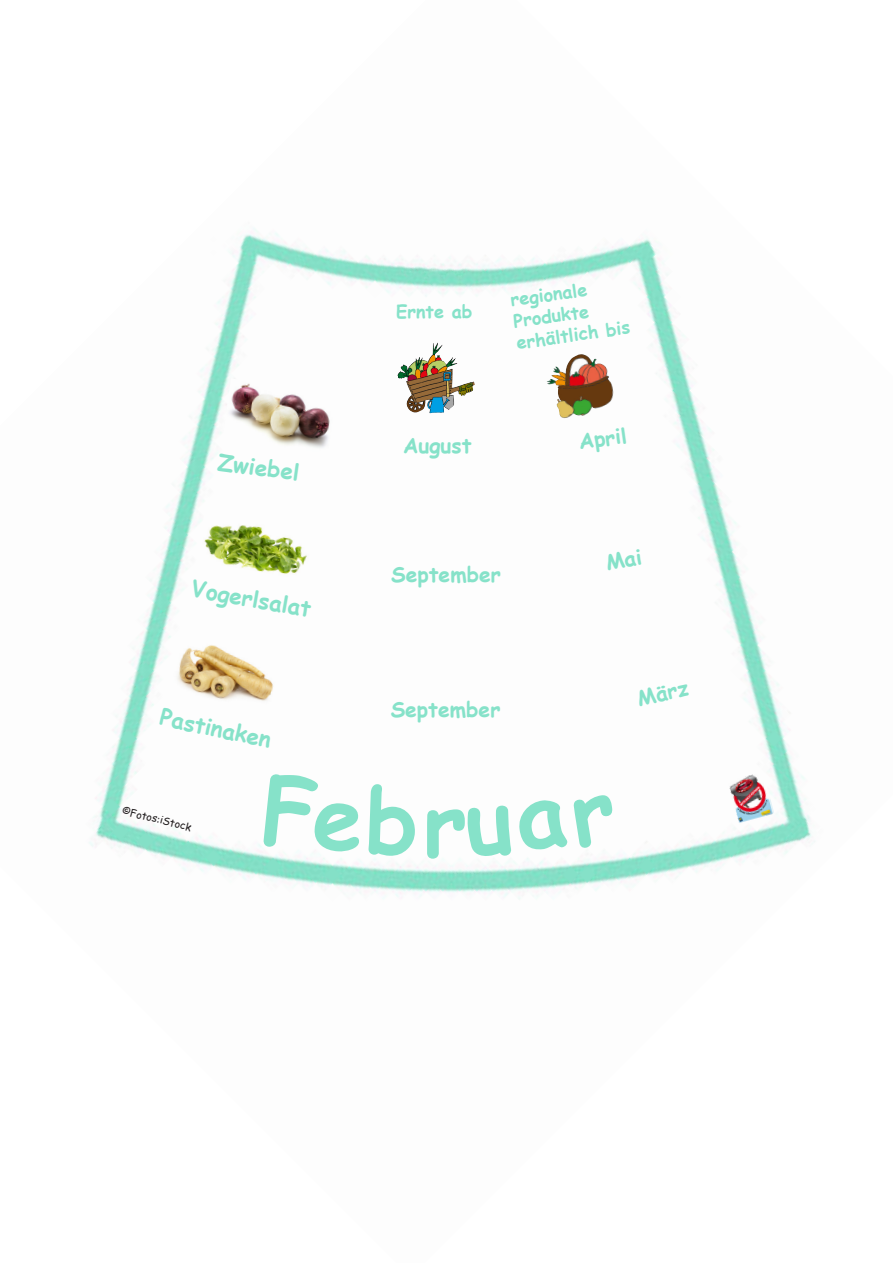
<style>
.page{position:relative;width:893px;height:1263px;background:#fff}
.page>*{position:absolute;margin:0;border:0;box-sizing:border-box;transform-origin:0 0}
.t1{font:700 90px "Comic Sans MS";color:#86e2c9}
.t2{font:700 22.5px "Comic Sans MS";color:#86e2c9}
.t3{font:700 21px "Comic Sans MS";color:#86e2c9}
.t4{font:700 18px "Comic Sans MS";color:#86e2c9}
.t5{font:10.5px "Comic Sans MS";color:#231f20}
</style>
<div class="page">
<img style="left:89px;top:228px;width:726px;height:671px">
<img style="left:728px;top:772px;width:47px;height:52px">
<img style="left:222px;top:378px;width:116px;height:78px">
<img style="left:194px;top:498px;width:125px;height:94px">
<img style="left:170px;top:625px;width:116px;height:90px">
<img style="left:396px;top:342px;width:79px;height:71px">
<img style="left:546px;top:354px;width:68px;height:65px">
<svg style="left:605px;top:549px;width:37px;height:21px"></svg>
<svg style="left:263px;top:773px;width:98px;height:79px"></svg>
<svg style="left:368px;top:784px;width:48px;height:72px"></svg>
<svg style="left:466px;top:794px;width:152px;height:64px"></svg>
<p class="t2" style="left:221px;top:445px;width:83px;rotate:8deg">Zwiebel</p>
<p class="t2" style="left:194px;top:572px;width:123px;rotate:10deg">Vogerlsalat</p>
<p class="t4" style="left:396px;top:298px;width:78px">Ernte ab</p>
<p class="t4" style="left:509px;top:287px;width:79px;rotate:-8deg">regionale</p>
<p class="t4" style="left:512px;top:308px;width:77px;rotate:-8deg">Produkte</p>
<p class="t4" style="left:515px;top:329px;width:116px;rotate:-8deg">erhältlich bis</p>
<p class="t3" style="left:403px;top:430px;width:70px">August</p>
<p class="t3" style="left:577px;top:427px;width:50px;rotate:-8deg">April</p>
<p class="t3" style="left:391px;top:559px;width:111px">September</p>
<p class="t2" style="left:164px;top:700px;width:115px;rotate:12deg">Pastinaken</p>
<p class="t3" style="left:391px;top:694px;width:111px">September</p>
<p class="t5" style="left:124px;top:803px;width:72px;rotate:14deg">©Fotos:iStock</p>
<p class="t1" style="left:423px;top:756px;width:45px">r</p>
<p class="t3" style="left:634px;top:683px;width:53px;rotate:-12deg">März</p>
</div>
